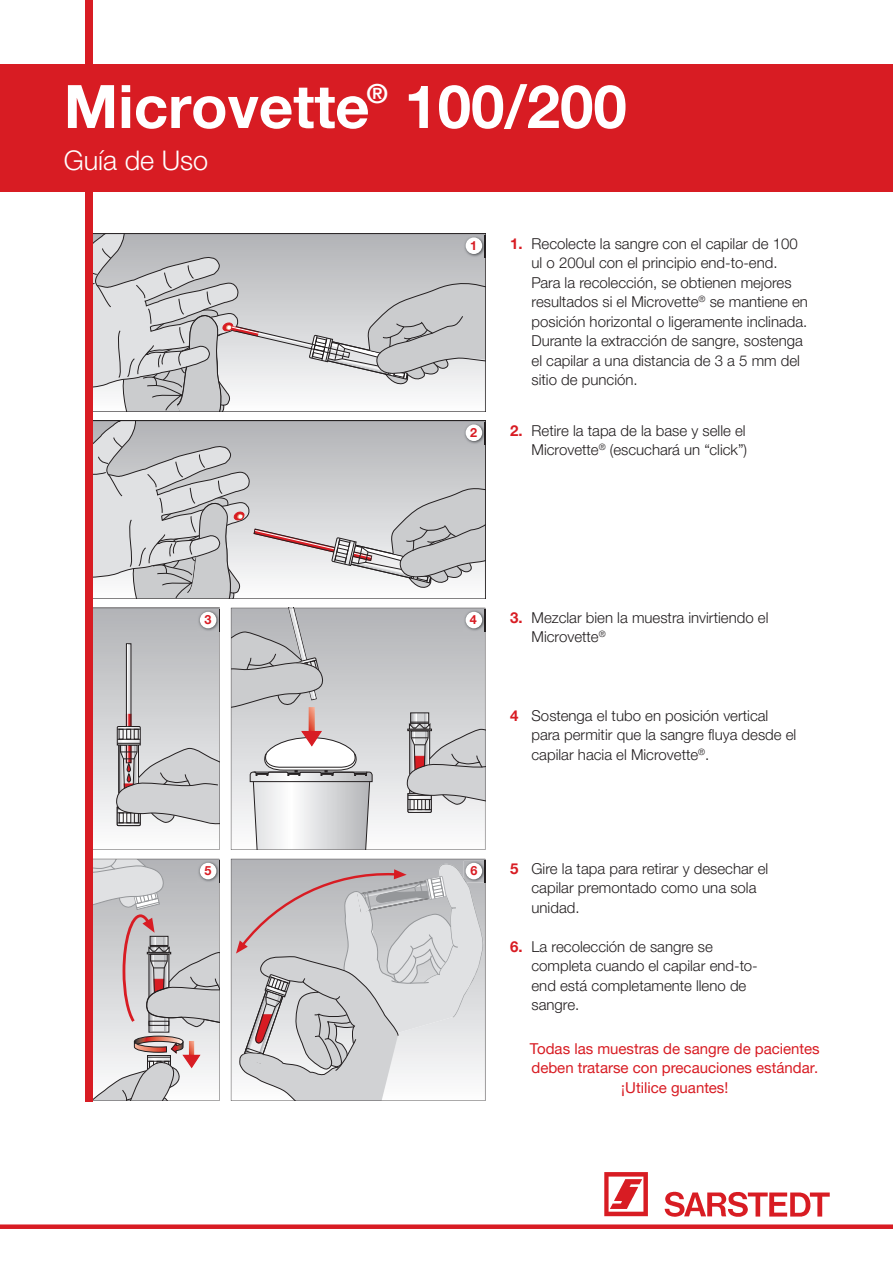
<style>
.page{position:relative;width:893px;height:1263px;background:#fff}
.page>*{position:absolute;margin:0;border:0;box-sizing:border-box;transform-origin:0 0}
.t1{font:700 60px "Helvetica Neue LTW1 G";color:#fff}
.t2{font:300 27px "Helvetica Neue LTW1 G";color:#fff}
.t3{font:700 26.25px "Helvetica Neue LTW1 G";color:#fff}
.t4{font:300 15px/19.5px "Helvetica Neue LTW1 G";color:#231f20}
.t5{font:15px/19.5px "Helvetica Neue LTW1 G";color:#d81c23;text-align:center}
.t6{font:700 12.6px "Helvetica Neue LTW1 G";color:#d81c23}
.s1{font-weight:700;color:#d81c23}
</style>
<div class="page">
<div style="left:0;top:1224px;width:893px;height:5px;background:#d81c23"></div>
<img style="left:604px;top:1172px;width:226px;height:45px">
<svg style="left:231px;top:608px;width:254px;height:242px"></svg>
<svg style="left:231px;top:859px;width:254px;height:242px"></svg>
<div style="left:85px;top:0;width:7px;height:1101px;background:#d81c23"></div>
<div style="left:0;top:64px;width:893px;height:127px;background:#d81c23"></div>
<svg style="left:92px;top:234px;width:394px;height:178px;background:#cbcbcd"></svg>
<div style="left:466px;top:237px;width:16px;height:17px;background:#fff;border-radius:50%"></div>
<svg style="left:92px;top:421px;width:394px;height:178px;background:#cbcacc"></svg>
<div style="left:466px;top:424px;width:16px;height:17px;background:#fff;border-radius:50%"></div>
<svg style="left:92px;top:608px;width:128px;height:242px;background:#cac8ca"></svg>
<div style="left:200px;top:612px;width:16px;height:16px;background:#fff;border-radius:50%"></div>
<img style="left:464px;top:610px;width:21px;height:21px">
<svg style="left:485px;top:610px;width:1px;height:21px"></svg>
<div style="left:466px;top:612px;width:16px;height:16px;background:#fff;border-radius:50%"></div>
<svg style="left:92px;top:859px;width:128px;height:242px;background:#cdc6c8"></svg>
<div style="left:200px;top:863px;width:16px;height:16px;background:#fff;border-radius:50%"></div>
<svg style="left:236px;top:860px;width:250px;height:241px;background:#cfced0"></svg>
<div style="left:466px;top:863px;width:16px;height:16px;background:#fff;border-radius:50%"></div>
<h1 class="t1" style="left:64px;top:70px;width:307px">Microvette</h1>
<h3 class="t3" style="left:367px;top:77px;width:22px">®</h3>
<h1 class="t1" style="left:404px;top:70px;width:224px">100/200</h1>
<h2 class="t2" style="left:64px;top:144px;width:146px">Guía de Uso</h2>
<p class="t6" style="left:470px;top:238px;width:8px">1</p>
<p class="t6" style="left:470px;top:425px;width:8px">2</p>
<p class="t4" style="left:531px;top:234px;width:278px;text-indent:-21px"><span class="s1">1.</span> Recolecte la sangre con el capilar de 100 ul o 200ul con el principio end-to-end.<br>Para la recolección, se obtienen mejores resultados si el Microvette<sup>®</sup> se mantiene en posición horizontal o ligeramente inclinada.<br>Durante la extracción de sangre, sostenga el capilar a una distancia de 3 a 5 mm del sitio de punción.</p>
<p class="t4" style="left:510px;top:421px;width:238px;text-align:right"><span class="s1">2.</span> Retire la tapa de la base y selle el<br>Microvette<sup>®</sup> (escuchará un “click”)</p>
<p class="t6" style="left:205px;top:612px;width:8px">3</p>
<p class="t6" style="left:470px;top:612px;width:8px">4</p>
<p class="t4" style="left:531px;top:608px;width:238px;text-indent:-21px"><span class="s1">3.</span> Mezclar bien la muestra invirtiendo el<br>Microvette<sup>®</sup></p>
<p class="t4" style="left:531px;top:706px;width:266px;text-indent:-21px"><span class="s1">4</span> Sostenga el tubo en posición vertical para permitir que la sangre fluya desde el capilar hacia el Microvette<sup>®</sup>.</p>
<p class="t6" style="left:205px;top:863px;width:8px">5</p>
<p class="t6" style="left:470px;top:863px;width:8px">6</p>
<p class="t4" style="left:531px;top:859px;width:238px;text-indent:-21px"><span class="s1">5</span> Gire la tapa para retirar y desechar el capilar premontado como una sola unidad.</p>
<p class="t4" style="left:531px;top:937px;width:228px;text-indent:-21px"><span class="s1">6.</span> La recolección de sangre se completa cuando el capilar end-to&shy;end está completamente lleno de sangre.</p>
<p class="t5" style="left:530px;top:1038px;width:291px">Todas las muestras de sangre de pacientes deben tratarse con precauciones estándar. ¡Utilice guantes!</p>
</div>
